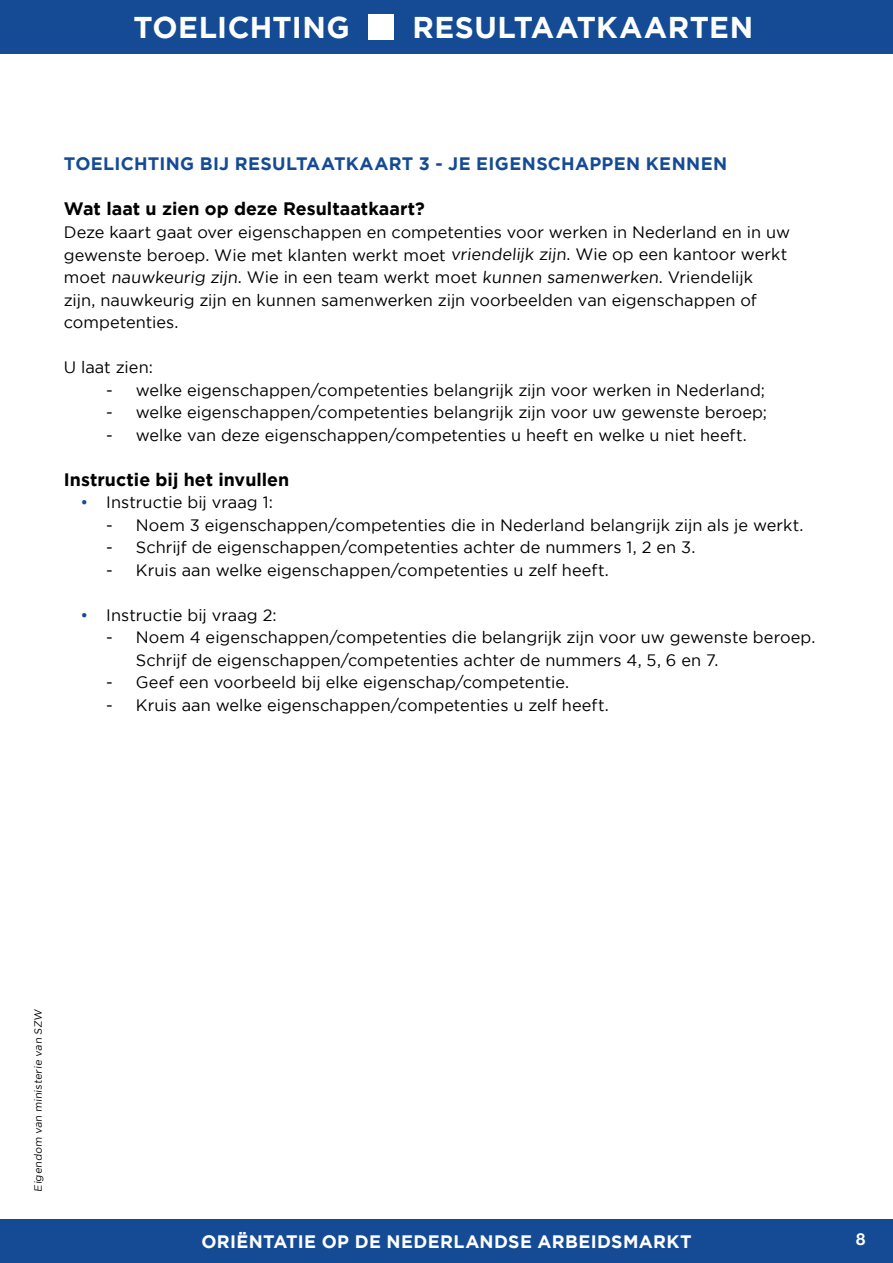
<style>
.page{position:relative;width:893px;height:1263px;background:#fff}
.page>*{position:absolute;margin:0;border:0;box-sizing:border-box;transform-origin:0 0}
.t1{font:700 30px "Gotham";letter-spacing:.015em;color:#fff}
.t2{font:700 18px "Gotham";color:#000}
.t3{font:700 18px "Gotham";letter-spacing:.02em;color:#154b95}
.t4{font:700 18px "Gotham";letter-spacing:.02em;color:#fff}
.t5{font:16.5px/22.5px "Gotham";letter-spacing:.005em;color:#000}
.t6{font:700 16.5px "Helvetica Neue";color:#fff}
.t7{font:10.5px "Gotham";color:#000}
.s1{color:#154b95}
</style>
<div class="page">
<div style="left:0;top:1219px;width:893px;height:44px;background:#154b95"></div>
<div style="left:0;top:0;width:893px;height:54px;background:#154b95"></div>
<div style="left:368px;top:15px;width:25px;height:25px;background:#fff"></div>
<h1 class="t1" style="left:133px;top:10px;width:218px">TOELICHTING</h1>
<h1 class="t1" style="left:412px;top:10px;width:342px">RESULTAATKAARTEN</h1>
<p class="t3" style="left:64px;top:154px;width:665px">TOELICHTING BIJ RESULTAATKAART 3 - JE EIGENSCHAPPEN KENNEN</p>
<p class="t2" style="left:64px;top:199px;width:363px">Wat laat u zien op deze Resultaatkaart?</p>
<p class="t5" style="left:64px;top:221px;width:728px">Deze kaart gaat over eigenschappen en competenties voor werken in Nederland en in uw gewenste beroep. Wie met klanten werkt moet vriendelijk zijn. Wie op een kantoor werkt moet nauwkeurig zijn. Wie in een team werkt moet kunnen samenwerken. Vriendelijk<br>zijn, nauwkeurig zijn en kunnen samenwerken zijn voorbeelden van eigenschappen of competenties.</p>
<p class="t5" style="left:64px;top:356px;width:91px">U laat zien:</p>
<p class="t5" style="left:106px;top:378px;width:660px">- welke eigenschappen/competenties belangrijk zijn voor werken in Nederland;</p>
<p class="t5" style="left:106px;top:401px;width:662px">- welke eigenschappen/competenties belangrijk zijn voor uw gewenste beroep;</p>
<p class="t5" style="left:106px;top:423px;width:642px">- welke van deze eigenschappen/competenties u heeft en welke u niet heeft.</p>
<p class="t2" style="left:64px;top:469px;width:227px">Instructie bij het invullen</p>
<p class="t5" style="left:81px;top:491px;width:194px"><span class="s1">•</span> Instructie bij vraag 1:</p>
<p class="t5" style="left:106px;top:513px;width:699px">- Noem 3 eigenschappen/competenties die in Nederland belangrijk zijn als je werkt.</p>
<p class="t5" style="left:106px;top:536px;width:591px">- Schrijf de eigenschappen/competenties achter de nummers 1, 2 en 3.</p>
<p class="t5" style="left:106px;top:558px;width:504px">- Kruis aan welke eigenschappen/competenties u zelf heeft.</p>
<p class="t5" style="left:81px;top:603px;width:197px"><span class="s1">•</span> Instructie bij vraag 2:</p>
<p class="t5" style="left:136px;top:626px;width:681px;text-indent:-29px">- Noem 4 eigenschappen/competenties die belangrijk zijn voor uw gewenste beroep.<br>Schrijf de eigenschappen/competenties achter de nummers 4, 5, 6 en 7.</p>
<p class="t5" style="left:106px;top:671px;width:464px">- Geef een voorbeeld bij elke eigenschap/competentie.</p>
<p class="t5" style="left:106px;top:693px;width:504px">- Kruis aan welke eigenschappen/competenties u zelf heeft.</p>
<p class="t7" style="left:32px;top:1191px;width:185px;rotate:-90deg">Eigendom van ministerie van SZW</p>
<p class="t4" style="left:201px;top:1231px;width:492px">ORIËNTATIE OP DE NEDERLANDSE ARBEIDSMARKT</p>
<p class="t6" style="left:856px;top:1228px;width:11px">8</p>
</div>
